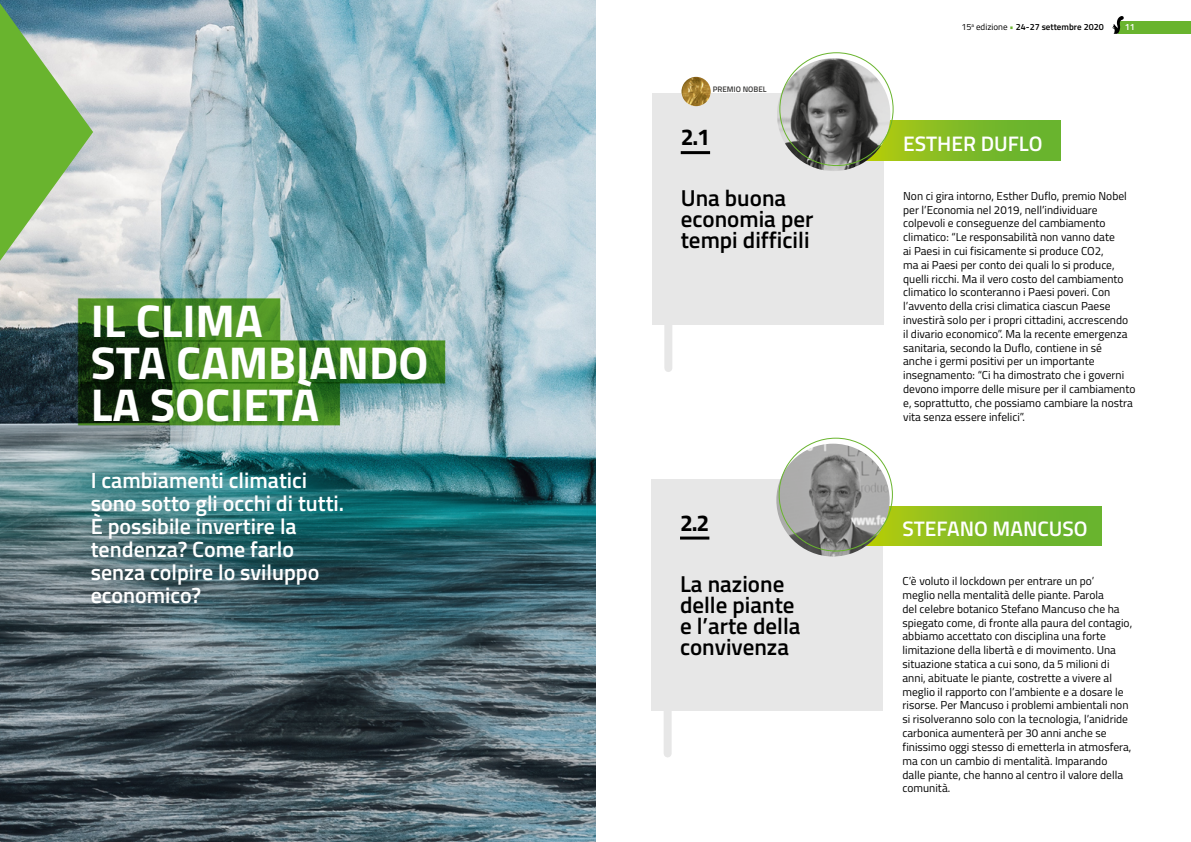
<style>
.page{position:relative;width:1191px;height:842px;background:#fff}
.page>*{position:absolute;margin:0;border:0;box-sizing:border-box;transform-origin:0 0}
.t1{font:700 46px/42px "Cairo";color:#fff}
.t2{font:600 23px/21px "Cairo";color:#000}
.t3{font:700 23px "Cairo";color:#000}
.t4{font:600 22px/23px "Cairo";color:#fff}
.t5{font:600 21px "Cairo";color:#fff}
.t6{font:11.5px/13.8px "Cairo";color:#000}
.t7{font:600 9px "Cairo";color:#000}
.t8{font:600 9px "Cairo";color:#fff}
.t9{font:600 8px "Cairo";color:#3a3938}
.s1{font-weight:400}
.s2{font-weight:400;color:#69b42e}
</style>
<div class="page">
<div style="left:652px;top:94px;width:231px;height:231px;background:#e7e7e7"></div>
<div style="left:862px;top:121px;width:198px;height:39px;background:linear-gradient(to right,#a8c113,#60b434)"></div>
<div style="left:651px;top:479px;width:231px;height:231px;background:#e7e7e7"></div>
<img style="left:777px;top:58px;width:113px;height:113px;border-radius:57px">
<img style="left:0;top:0;width:595px;height:842px">
<div style="left:664px;top:312px;width:8px;height:56px;background:#e7e7e7"></div>
<hr style="left:680px;top:151px;width:30px;height:3px;background:#000">
<div style="left:663px;top:698px;width:8px;height:55px;background:#e7e7e7"></div>
<hr style="left:680px;top:536px;width:29px;height:3px;background:#000">
<div style="left:861px;top:506px;width:240px;height:40px;background:linear-gradient(to right,#abc314,#5eb333)"></div>
<img style="left:776px;top:444px;width:113px;height:112px;border-radius:57px">
<svg style="left:0;top:3px;width:93px;height:258px;background:#91bd7d"></svg>
<img style="left:681px;top:77px;width:30px;height:29px;border-radius:15px">
<div style="left:1118px;top:21px;width:73px;height:12px;background:#69b42e"></div>
<svg style="left:1112px;top:16px;width:11px;height:18px"></svg>
<h1 class="t1" style="left:91px;top:299px;width:339px">IL CLIMA<br>STA CAMBIANDO<br>LA SOCIETÀ</h1>
<h3 class="t4" style="left:91px;top:468px;width:255px">I cambiamenti climatici sono sotto gli occhi di tutti.<br>È possibile invertire la tendenza? Come farlo senza colpire lo sviluppo economico?</h3>
<p class="t9" style="left:712px;top:83px;width:55px">PREMIO NOBEL</p>
<p class="t7" style="left:961px;top:20px;width:144px"><span class="s1">15</span><sup>a</sup> <span class="s1">edizione</span> <span class="s2">•</span> 24-27 settembre 2020</p>
<p class="t8" style="left:1124px;top:20px;width:12px">11</p>
<h2 class="t3" style="left:680px;top:119px;width:31px">2.1</h2>
<h3 class="t5" style="left:903px;top:128px;width:141px">ESTHER DUFLO</h3>
<h2 class="t2" style="left:680px;top:188px;width:134px">Una buona economia per tempi difficili</h2>
<p class="t6" style="left:903px;top:189px;width:234px">Non ci gira intorno, Esther Duflo, premio Nobel per l’Economia nel 2019, nell’individuare colpevoli e conseguenze del cambiamento climatico: “Le responsabilità non vanno date<br>ai Paesi in cui fisicamente si produce CO2,<br>ma ai Paesi per conto dei quali lo si produce, quelli ricchi. Ma il vero costo del cambiamento climatico lo sconteranno i Paesi poveri. Con l’avvento della crisi climatica ciascun Paese investirà solo per i propri cittadini, accrescendo il divario economico”. Ma la recente emergenza sanitaria, secondo la Duflo, contiene in sé<br>anche i germi positivi per un importante insegnamento: “Ci ha dimostrato che i governi devono imporre delle misure per il cambiamento e, soprattutto, che possiamo cambiare la nostra vita senza essere infelici”.</p>
<h2 class="t3" style="left:680px;top:504px;width:31px">2.2</h2>
<h3 class="t5" style="left:902px;top:513px;width:187px">STEFANO MANCUSO</h3>
<h2 class="t2" style="left:680px;top:573px;width:122px">La nazione delle piante e l’arte della convivenza</h2>
<p class="t6" style="left:902px;top:574px;width:231px">C’è voluto il lockdown per entrare un po’<br>meglio nella mentalità delle piante. Parola<br>del celebre botanico Stefano Mancuso che ha spiegato come, di fronte alla paura del contagio, abbiamo accettato con disciplina una forte limitazione della libertà e di movimento. Una situazione statica a cui sono, da 5 milioni di anni, abituate le piante, costrette a vivere al meglio il rapporto con l’ambiente e a dosare le risorse. Per Mancuso i problemi ambientali non si risolveranno solo con la tecnologia, l’anidride carbonica aumenterà per 30 anni anche se finissimo oggi stesso di emetterla in atmosfera, ma con un cambio di mentalità. Imparando dalle piante, che hanno al centro il valore della comunità.</p>
</div>
